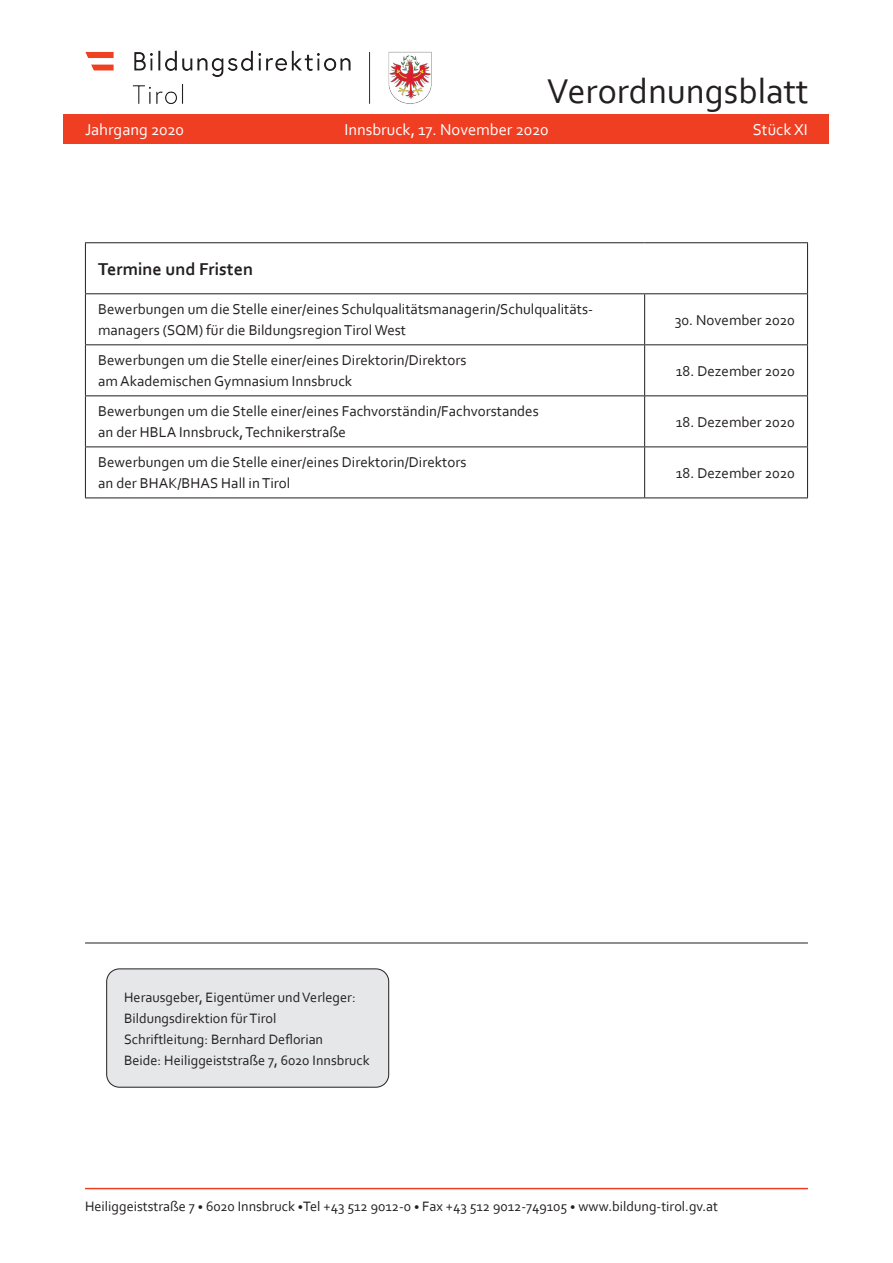
<style>
.page{position:relative;width:893px;height:1263px;background:#fff}
.page>*{position:absolute;margin:0;border:0;box-sizing:border-box;transform-origin:0 0}
.t1{font:36px "Corbel";color:#231f20}
.t2{font:700 18px "Corbel";color:#231f20}
.t3{font:16.5px "Corbel";color:#fff}
.t4{font:15px "Corbel";color:#231f20}
.t5{font:14.25px/21px "Corbel";color:#231f20}
.s1{font-size:12px}
</style>
<div class="page">
<img style="left:85px;top:50px;width:347px;height:54px">
<div style="left:107px;top:969px;width:282px;height:118px;background:#e6e7e9;border-radius:13px"></div>
<div style="left:106px;top:968px;width:283px;height:119px;border:1px solid #231f20;border-radius:13px"></div>
<hr style="left:85px;top:943px;width:723px;height:1px;background:#231f20">
<div style="left:64px;top:114px;width:765px;height:30px;background:#ef3e22"></div>
<hr style="left:85px;top:1188px;width:723px;height:1px;background:#ef3e22">
<hr style="left:85px;top:242px;width:560px;height:1px;background:#231f20">
<hr style="left:85px;top:243px;width:1px;height:50px;background:#231f20">
<hr style="left:645px;top:242px;width:163px;height:1px;background:#231f20">
<hr style="left:807px;top:243px;width:1px;height:50px;background:#231f20">
<hr style="left:85px;top:293px;width:560px;height:1px;background:#231f20">
<hr style="left:85px;top:294px;width:1px;height:50px;background:#231f20">
<hr style="left:645px;top:293px;width:163px;height:1px;background:#231f20">
<hr style="left:644px;top:294px;width:1px;height:50px;background:#231f20">
<hr style="left:807px;top:294px;width:1px;height:50px;background:#231f20">
<hr style="left:85px;top:344px;width:560px;height:1px;background:#231f20">
<hr style="left:85px;top:345px;width:1px;height:50px;background:#231f20">
<hr style="left:645px;top:344px;width:163px;height:1px;background:#231f20">
<hr style="left:644px;top:345px;width:1px;height:50px;background:#231f20">
<hr style="left:807px;top:345px;width:1px;height:50px;background:#231f20">
<hr style="left:85px;top:395px;width:560px;height:1px;background:#231f20">
<hr style="left:85px;top:396px;width:1px;height:50px;background:#231f20">
<hr style="left:645px;top:395px;width:163px;height:1px;background:#231f20">
<hr style="left:644px;top:396px;width:1px;height:50px;background:#231f20">
<hr style="left:807px;top:396px;width:1px;height:50px;background:#231f20">
<hr style="left:85px;top:446px;width:560px;height:1px;background:#231f20">
<hr style="left:85px;top:447px;width:1px;height:50px;background:#231f20">
<hr style="left:645px;top:446px;width:163px;height:1px;background:#231f20">
<hr style="left:644px;top:447px;width:1px;height:50px;background:#231f20">
<hr style="left:807px;top:447px;width:1px;height:50px;background:#231f20">
<hr style="left:85px;top:497px;width:560px;height:1px;background:#231f20">
<hr style="left:645px;top:497px;width:163px;height:1px;background:#231f20">
<p class="t1" style="left:547px;top:69px;width:263px">Verordnungsblatt</p>
<p class="t3" style="left:85px;top:119px;width:101px">Jahrgang 2020</p>
<p class="t3" style="left:344px;top:119px;width:206px">Innsbruck, 17. November 2020</p>
<p class="t3" style="left:753px;top:119px;width:57px">Stück XI</p>
<p class="t2" style="left:98px;top:258px;width:156px">Termine und Fristen</p>
<p class="t4" style="left:98px;top:300px;width:496px">Bewerbungen um die Stelle einer/eines Schulqualitätsmanagerin/Schulqualitäts-</p>
<p class="t4" style="left:98px;top:321px;width:309px">managers (SQM) für die Bildungsregion Tirol West</p>
<p class="t4" style="left:98px;top:351px;width:370px">Bewerbungen um die Stelle einer/eines Direktorin/Direktors</p>
<p class="t4" style="left:98px;top:372px;width:256px">am Akademischen Gymnasium Innsbruck</p>
<p class="t4" style="left:98px;top:402px;width:442px">Bewerbungen um die Stelle einer/eines Fachvorständin/Fachvorstandes</p>
<p class="t4" style="left:98px;top:423px;width:249px">an der HBLA Innsbruck, Technikerstraße</p>
<p class="t4" style="left:98px;top:453px;width:370px">Bewerbungen um die Stelle einer/eines Direktorin/Direktors</p>
<p class="t4" style="left:98px;top:474px;width:194px">an der BHAK/BHAS Hall in Tirol</p>
<p class="t4" style="left:675px;top:311px;width:122px">30. November 2020</p>
<p class="t4" style="left:676px;top:362px;width:120px">18. Dezember 2020</p>
<p class="t4" style="left:676px;top:413px;width:120px">18. Dezember 2020</p>
<p class="t4" style="left:676px;top:464px;width:120px">18. Dezember 2020</p>
<p class="t5" style="left:124px;top:986px;width:247px">Herausgeber, Eigentümer und Verleger:<br>Bildungsdirektion für Tirol<br>Schriftleitung: Bernhard Deflorian<br>Beide: Heiliggeiststraße 7, 6020 Innsbruck</p>
<p class="t5" style="left:85px;top:1195px;width:635px">Heiliggeiststraße 7 <span class="s1">•</span> 6020 Innsbruck <span class="s1">•</span>Tel +43 512 9012-0 <span class="s1">•</span> Fax +43 512 9012-749105 <span class="s1">•</span> www.bildung-tirol.gv.at</p>
</div>
